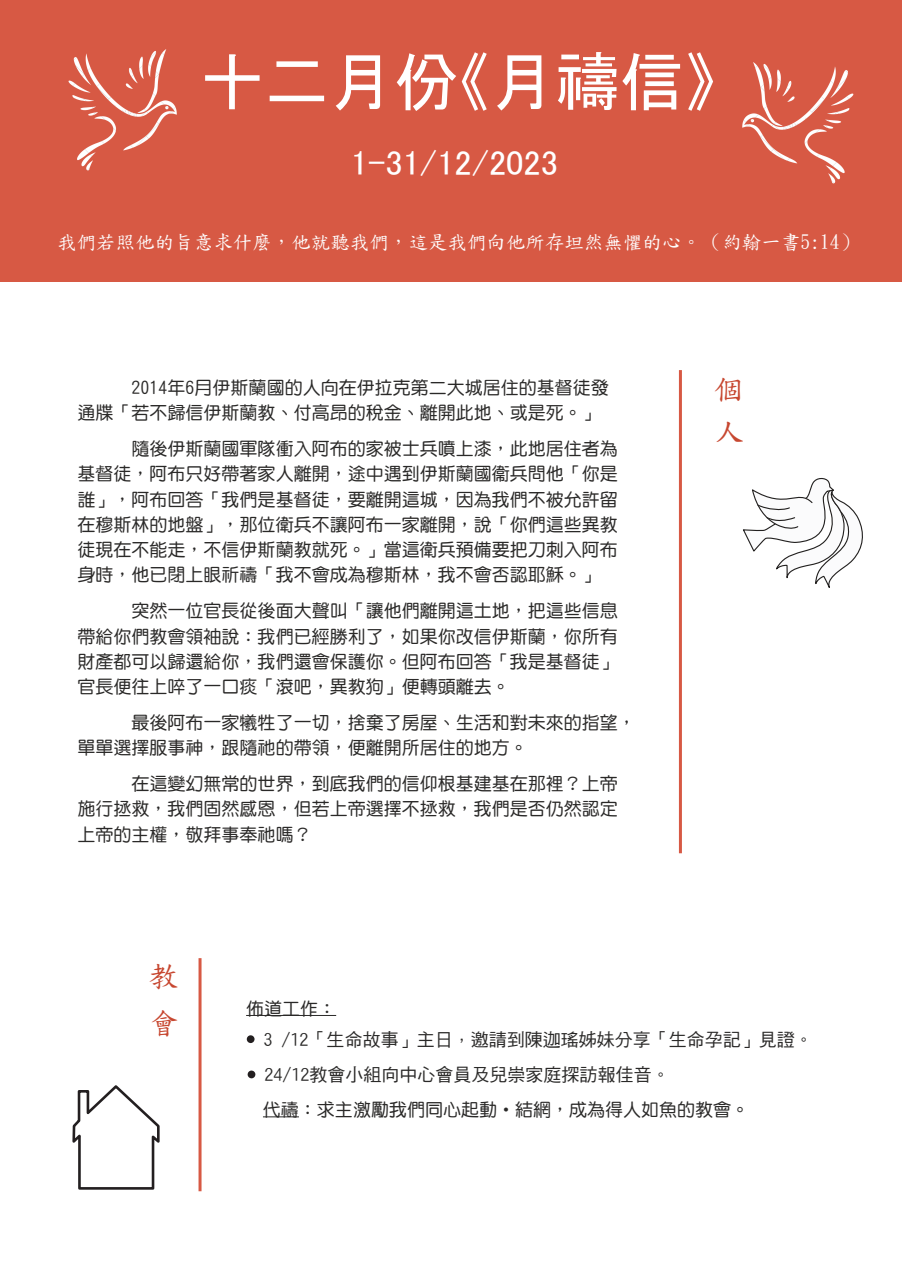
<style>
.page{position:relative;width:902px;height:1272px;background:#fff}
.page>*{position:absolute;margin:0;border:0;box-sizing:border-box;transform-origin:0 0}
.t1{font:64.5px "MS UI Gothic";color:#fff}
.t2{font:34.5px "MS UI Gothic";color:#fff}
.t3{font:30px/47.4px "Soukou Mincho";color:#c74730}
.t4{font:19.5px "Soukou Mincho";color:#fefcfc}
.t5{font:18px/25.2px "DF Yuan Md HK BF";color:#2a2928;text-align:justify}
.t6{font:18px "DF Hei Md HKSCS U";color:#2a2928}
</style>
<div class="page">
<div style="left:0;top:0;width:901px;height:282px;background:#d75944"></div>
<svg style="left:73px;top:1085px;width:86px;height:104px"></svg>
<img style="left:68px;top:49px;width:109px;height:122px">
<img style="left:742px;top:63px;width:112px;height:121px">
<svg style="left:743px;top:478px;width:120px;height:110px"></svg>
<hr style="left:679px;top:370px;width:3px;height:483px;background:#d75944">
<hr style="left:198px;top:958px;width:3px;height:233px;background:#d75944">
<svg style="left:246px;top:1035px;width:9px;height:8px"></svg>
<hr style="left:263px;top:1116px;width:36px;height:1px;background:#2a2928">
<hr style="left:246px;top:1015px;width:90px;height:1px;background:#2a2928">
<div style="left:247px;top:1070px;width:8px;height:8px;background:#231f20;border-radius:50%"></div>
<h1 class="t1" style="left:200px;top:49px;width:517px">十二月份《月禱信》</h1>
<h2 class="t2" style="left:351px;top:145px;width:208px">1-31/12/2023</h2>
<p class="t4" style="left:57px;top:233px;width:803px">我們若照他的旨意求什麼，他就聽我們，這是我們向他所存坦然無懼的心。（約翰一書5:14）</p>
<p class="t5" style="left:78px;top:375px;width:532px;text-indent:54px">2014年6月伊斯蘭國的人向在伊拉克第二大城居住的基督徒發通牒「若不歸信伊斯蘭教、付高昂的稅金、離開此地、或是死。」</p>
<p class="t5" style="left:78px;top:436px;width:541px;text-indent:54px">隨後伊斯蘭國軍隊衝入阿布的家被士兵噴上漆，此地居住者為基督徒，阿布只好帶著家人離開，途中遇到伊斯蘭國衞兵問他「你是誰」，阿布回答「我們是基督徒，要離開這城，因為我們不被允許留在穆斯林的地盤」，那位衛兵不讓阿布一家離開，說「你們這些異教徒現在不能走，不信伊斯蘭教就死。」當這衛兵預備要把刀刺入阿布身時，他已閉上眼祈禱「我不會成為穆斯林，我不會否認耶穌。」</p>
<p class="t5" style="left:78px;top:598px;width:541px;text-indent:54px">突然一位官長從後面大聲叫「讓他們離開這土地，把這些信息帶給你們教會領袖說：我們已經勝利了，如果你改信伊斯蘭，你所有財產都可以歸還給你，我們還會保護你。但阿布回答「我是基督徒」官長便往上啐了一口痰「滾吧，異教狗」便轉頭離去。</p>
<p class="t5" style="left:78px;top:710px;width:559px;text-indent:54px">最後阿布一家犧牲了一切，捨棄了房屋、生活和對未來的指望，單單選擇服事神，跟隨祂的帶領，便離開所居住的地方。</p>
<p class="t5" style="left:78px;top:771px;width:541px;text-indent:54px">在這變幻無常的世界，到底我們的信仰根基建基在那裡？上帝施行拯救，我們固然感恩，但若上帝選擇不拯救，我們是否仍然認定上帝的主權，敬拜事奉祂嗎？</p>
<h3 class="t3" style="left:714px;top:369px;width:31px;line-height:42px">個人</h3>
<h3 class="t3" style="left:149px;top:952px;width:31px">教會</h3>
<p class="t5" style="left:246px;top:995px;width:91px">佈道工作：</p>
<p class="t6" style="left:263px;top:1030px;width:551px">3 /12「生命故事」主日，邀請到陳迦瑤姊妹分享「生命孕記」見證。</p>
<p class="t6" style="left:264px;top:1065px;width:406px">24/12教會小組向中心會員及兒崇家庭探訪報佳音。</p>
<p class="t5" style="left:263px;top:1096px;width:487px">代禱：求主激勵我們同心起動‧結網，成為得人如魚的教會。</p>
</div>
